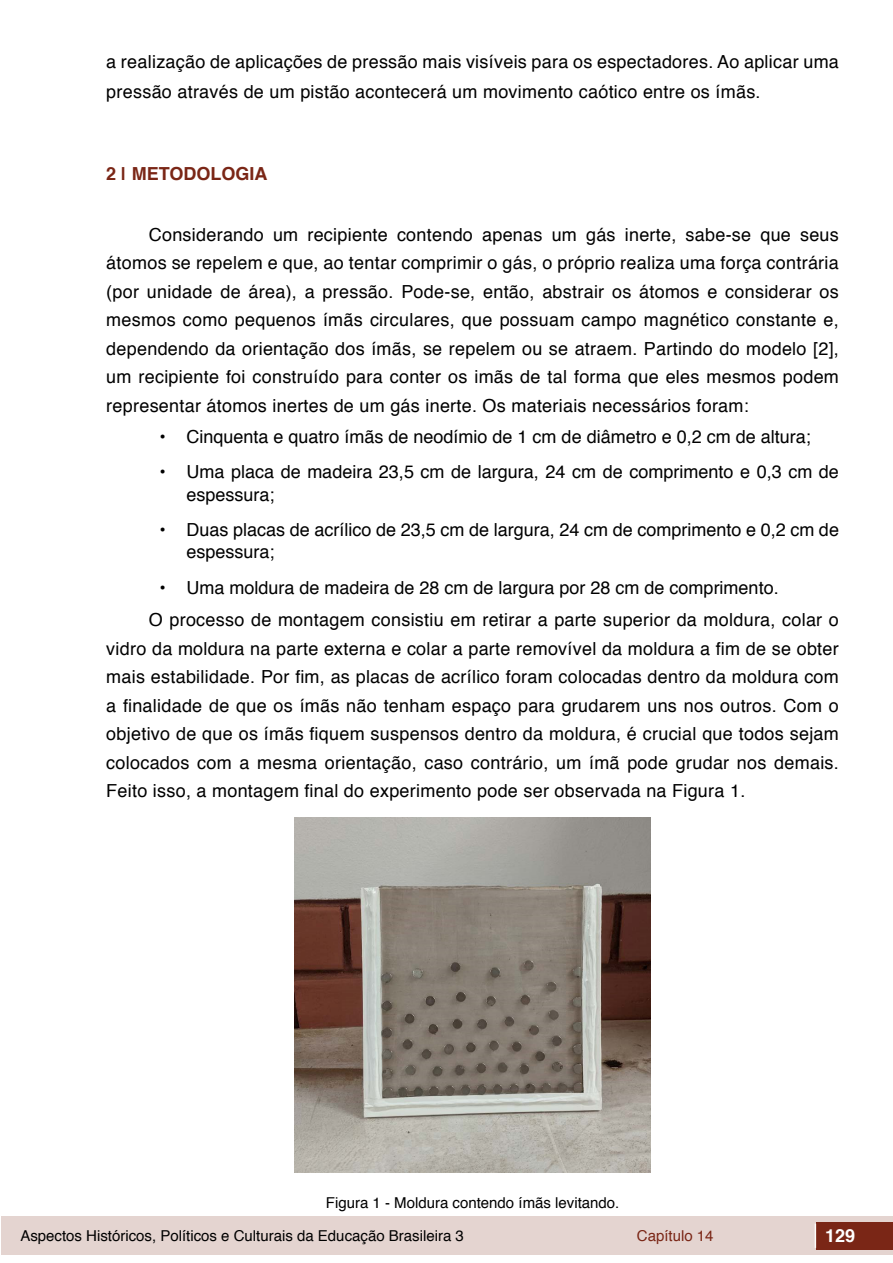
<style>
.page{position:relative;width:893px;height:1263px;background:#fff}
.page>*{position:absolute;margin:0;border:0;box-sizing:border-box;transform-origin:0 0}
.txt{font:18px/28.5px "Helvetica";letter-spacing:.015em;color:#000}
.t1{font:700 18px "Helvetica";color:#7a2616}
.t2{font:700 18px "Helvetica";color:#fff}
.info_tab_gra_imag{font:15px "Helvetica";color:#000}
.t3{font:15px "Helvetica";color:#7a2616}
</style>
<div class="page">
<div style="left:1px;top:1216px;width:891px;height:38px;background:#e4d4d0"></div>
<div style="left:816px;top:1222px;width:77px;height:27px;background:#7a2616"></div>
<svg style="left:815px;top:1224px;width:1px;height:24px"></svg>
<img style="left:295px;top:817px;width:355px;height:356px">
<p class="txt" style="left:106px;top:47px;width:734px;line-height:30px">a realização de aplicações de pressão mais visíveis para os espectadores. Ao aplicar uma pressão através de um pistão acontecerá um movimento caótico entre os ímãs.</p>
<p class="t1" style="left:106px;top:159px;width:163px">2 | METODOLOGIA</p>
<p class="txt" style="left:106px;top:221px;width:734px;text-align:justify;text-indent:43px">Considerando um recipiente contendo apenas um gás inerte, sabe-se que seus átomos se repelem e que, ao tentar comprimir o gás, o próprio realiza uma força contrária (por unidade de área), a pressão. Pode-se, então, abstrair os átomos e considerar os mesmos como pequenos ímãs circulares, que possuam campo magnético constante e, dependendo da orientação dos ímãs, se repelem ou se atraem. Partindo do modelo [2], um recipiente foi construído para conter os imãs de tal forma que eles mesmos podem representar átomos inertes de um gás inerte. Os materiais necessários foram:</p>
<p class="txt" style="left:159px;top:423px;width:653px">• Cinquenta e quatro ímãs de neodímio de 1 cm de diâmetro e 0,2 cm de altura;</p>
<p class="txt" style="left:186px;top:461px;width:654px;line-height:22.5px;text-indent:-27px">• Uma placa de madeira 23,5 cm de largura, 24 cm de comprimento e 0,3 cm de espessura;</p>
<p class="txt" style="left:186px;top:519px;width:654px;line-height:22.5px;text-indent:-27px">• Duas placas de acrílico de 23,5 cm de largura, 24 cm de comprimento e 0,2 cm de espessura;</p>
<p class="txt" style="left:159px;top:573px;width:621px">• Uma moldura de madeira de 28 cm de largura por 28 cm de comprimento.</p>
<p class="txt" style="left:106px;top:606px;width:734px;text-align:justify;text-indent:43px">O processo de montagem consistiu em retirar a parte superior da moldura, colar o vidro da moldura na parte externa e colar a parte removível da moldura a fim de se obter mais estabilidade. Por fim, as placas de acrílico foram colocadas dentro da moldura com a finalidade de que os ímãs não tenham espaço para grudarem uns nos outros. Com o objetivo de que os ímãs fiquem suspensos dentro da moldura, é crucial que todos sejam colocados com a mesma orientação, caso contrário, um ímã pode grudar nos demais.<br>Feito isso, a montagem final do experimento pode ser observada na Figura 1.</p>
<p class="info_tab_gra_imag" style="left:326px;top:1191px;width:295px">Figura 1 - Moldura contendo ímãs levitando.</p>
<p class="info_tab_gra_imag" style="left:20px;top:1224px;width:445px">Aspectos Históricos, Políticos e Culturais da Educação Brasileira 3</p>
<p class="t3" style="left:637px;top:1224px;width:78px">Capítulo 14</p>
<p class="t2" style="left:825px;top:1221px;width:32px">129</p>
</div>
